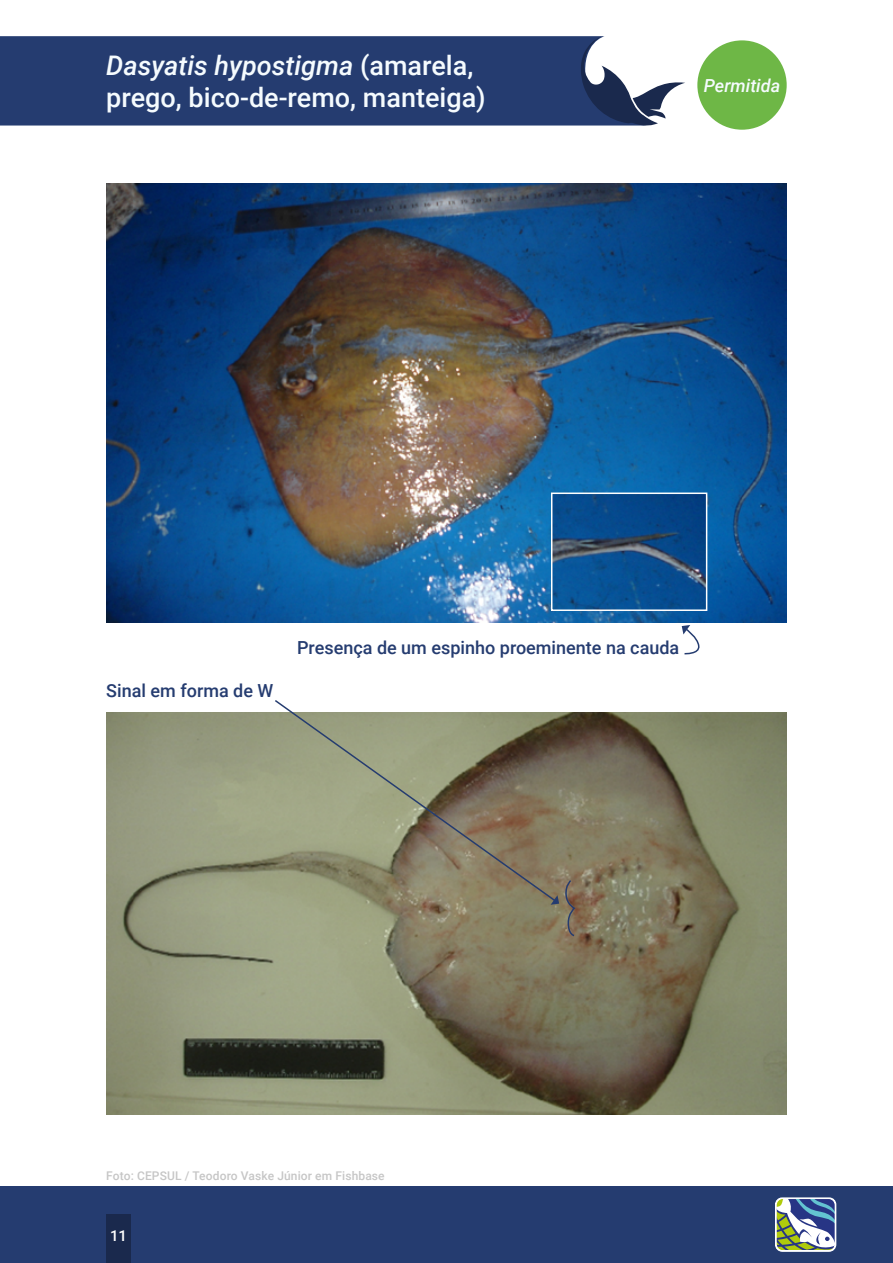
<style>
.page{position:relative;width:893px;height:1263px;background:#fff}
.page>*{position:absolute;margin:0;border:0;box-sizing:border-box;transform-origin:0 0}
.t1{font:500 27px/32.4px "Roboto";color:#f5fbfe}
.t2{font:500 18px "Roboto";color:#253c70}
.t3{font:italic 500 18px "Roboto";color:#f5fbfe}
.t4{font:500 15px "Roboto";color:#fff}
.t5{font:500 12px "Roboto";letter-spacing:.01em;color:#c6c6c6}
.s1{font-style:italic}
</style>
<div class="page">
<div style="left:0;top:36px;width:579px;height:90px;background:#253c70"></div>
<svg style="left:579px;top:36px;width:106px;height:90px"></svg>
<div style="left:697px;top:40px;width:90px;height:90px;background:#6eb746;border-radius:50%"></div>
<div style="left:0;top:1186px;width:893px;height:77px;background:#253c70"></div>
<div style="left:106px;top:1214px;width:25px;height:49px;background:#1a294d"></div>
<img style="left:106px;top:184px;width:681px;height:438px">
<img style="left:554px;top:495px;width:150px;height:113px">
<div style="left:551px;top:492px;width:156px;height:119px;border:2px solid #fff"></div>
<img style="left:106px;top:713px;width:681px;height:401px">
<svg style="left:682px;top:625px;width:18px;height:30px"></svg>
<svg style="left:273px;top:700px;width:284px;height:202px;background:#939177"></svg>
<svg style="left:551px;top:895px;width:8px;height:10px"></svg>
<svg style="left:565px;top:879px;width:11px;height:58px"></svg>
<svg style="left:775px;top:1197px;width:61px;height:54px;background:#8c9da1"></svg>
<p class="t1" style="left:106px;top:48px;width:381px"><span class="s1">Dasyatis hypostigma</span> (amarela, prego, bico-de-remo, manteiga)</p>
<p class="t3" style="left:704px;top:73px;width:78px">Permitida</p>
<p class="t2" style="left:106px;top:678px;width:169px">Sinal em forma de W</p>
<p class="t2" style="left:297px;top:635px;width:384px">Presença de um espinho proeminente na cauda</p>
<p class="t5" style="left:106px;top:1167px;width:280px">Foto: CEPSUL / Teodoro Vaske Júnior em Fishbase</p>
<p class="t4" style="left:110px;top:1225px;width:19px">11</p>
</div>
